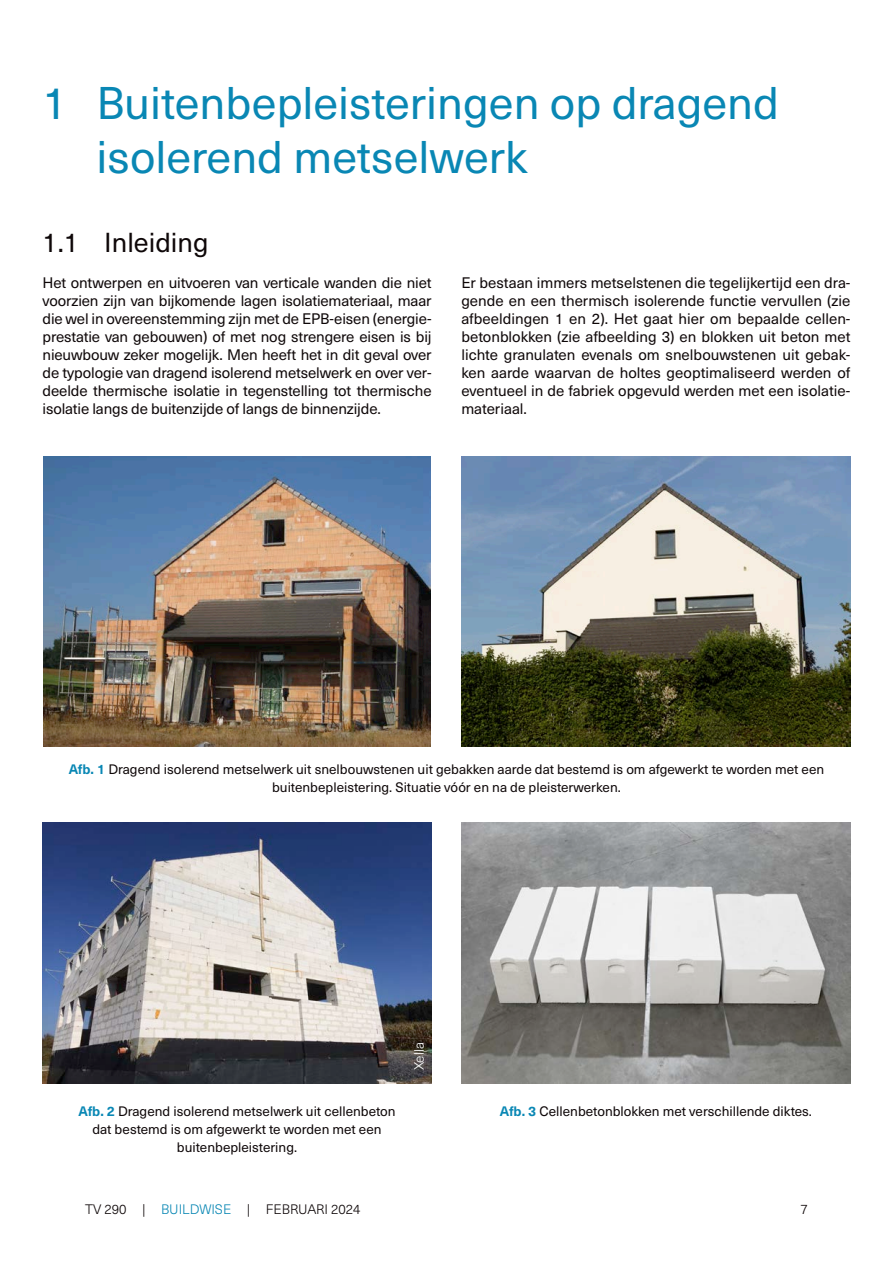
<style>
.page{position:relative;width:893px;height:1263px;background:#fff}
.page>*{position:absolute;margin:0;border:0;box-sizing:border-box;transform-origin:0 0}
.t1{font:45px/54px "Neue Haas Unica W1 G";color:#0987b4}
.t2{font:27px "Neue Haas Unica W1 G";color:#0e0708}
.t3{font:15px/18px "Neue Haas Unica W1 G";letter-spacing:-.01em;color:#0e0708;text-align:justify}
.t4{font:13.5px/18px "Neue Haas Unica W1 G";color:#0e0708;text-align:center}
.t5{font:300 13.5px "Neue Haas Unica W1 G";color:#0e0708}
.t6{font:300 13.5px "Neue Haas Unica W1 G";color:#fff}
.s1{font-weight:700;color:#0987b4}
.s2{color:#0987b4}
</style>
<div class="page">
<img style="left:461px;top:456px;width:389px;height:290px">
<img style="left:43px;top:823px;width:389px;height:261px">
<img style="left:43px;top:456px;width:388px;height:290px">
<img style="left:461px;top:823px;width:389px;height:261px">
<h1 class="t1" style="left:97px;top:74px;width:684px;text-indent:-54px">1 Buitenbepleisteringen op dragend isolerend metselwerk</h1>
<h2 class="t2" style="left:43px;top:222px;width:167px">1.1 Inleiding</h2>
<p class="t3" style="left:43px;top:273px;width:391px">Het ontwerpen en uitvoeren van verticale wanden die niet voorzien zijn van bijkomende lagen isolatiemateriaal, maar die wel in overeenstemming zijn met de EPB-eisen (energie&shy;prestatie van gebouwen) of met nog strengere eisen is bij nieuwbouw zeker mogelijk. Men heeft het in dit geval over de typologie van dragend isolerend metselwerk en over ver&shy;deelde thermische isolatie in tegenstelling tot thermische isolatie langs de buitenzijde of langs de binnenzijde.</p>
<p class="t3" style="left:461px;top:273px;width:391px">Er bestaan immers metselstenen die tegelijkertijd een dra&shy;gende en een thermisch isolerende functie vervullen (zie afbeeldingen 1 en 2). Het gaat hier om bepaalde cellen&shy;betonblokken (zie afbeelding 3) en blokken uit beton met lichte granulaten evenals om snelbouwstenen uit gebak&shy;ken aarde waarvan de holtes geoptimaliseerd werden of eventueel in de fabriek opgevuld werden met een isolatie&shy;materiaal.</p>
<p class="t4" style="left:69px;top:759px;width:757px"><span class="s1">Afb. 1</span> Dragend isolerend metselwerk uit snelbouwstenen uit gebakken aarde dat bestemd is om afgewerkt te worden met een buitenbepleistering. Situatie vóór en na de pleisterwerken.</p>
<p class="t6" style="left:409px;top:1070px;width:30px;rotate:-90deg">Xella</p>
<p class="t4" style="left:78px;top:1101px;width:319px"><span class="s1">Afb. 2</span> Dragend isolerend metselwerk uit cellenbeton</p>
<p class="t4" style="left:500px;top:1101px;width:314px"><span class="s1">Afb. 3</span> Cellenbetonblokken met verschillende diktes.</p>
<p class="t4" style="left:92px;top:1119px;width:291px">dat bestemd is om afgewerkt te worden met een buitenbepleistering.</p>
<p class="t5" style="left:85px;top:1199px;width:277px">TV 290 | <span class="s2">BUILDWISE</span> | FEBRUARI 2024</p>
<p class="t5" style="left:801px;top:1199px;width:9px">7</p>
</div>
